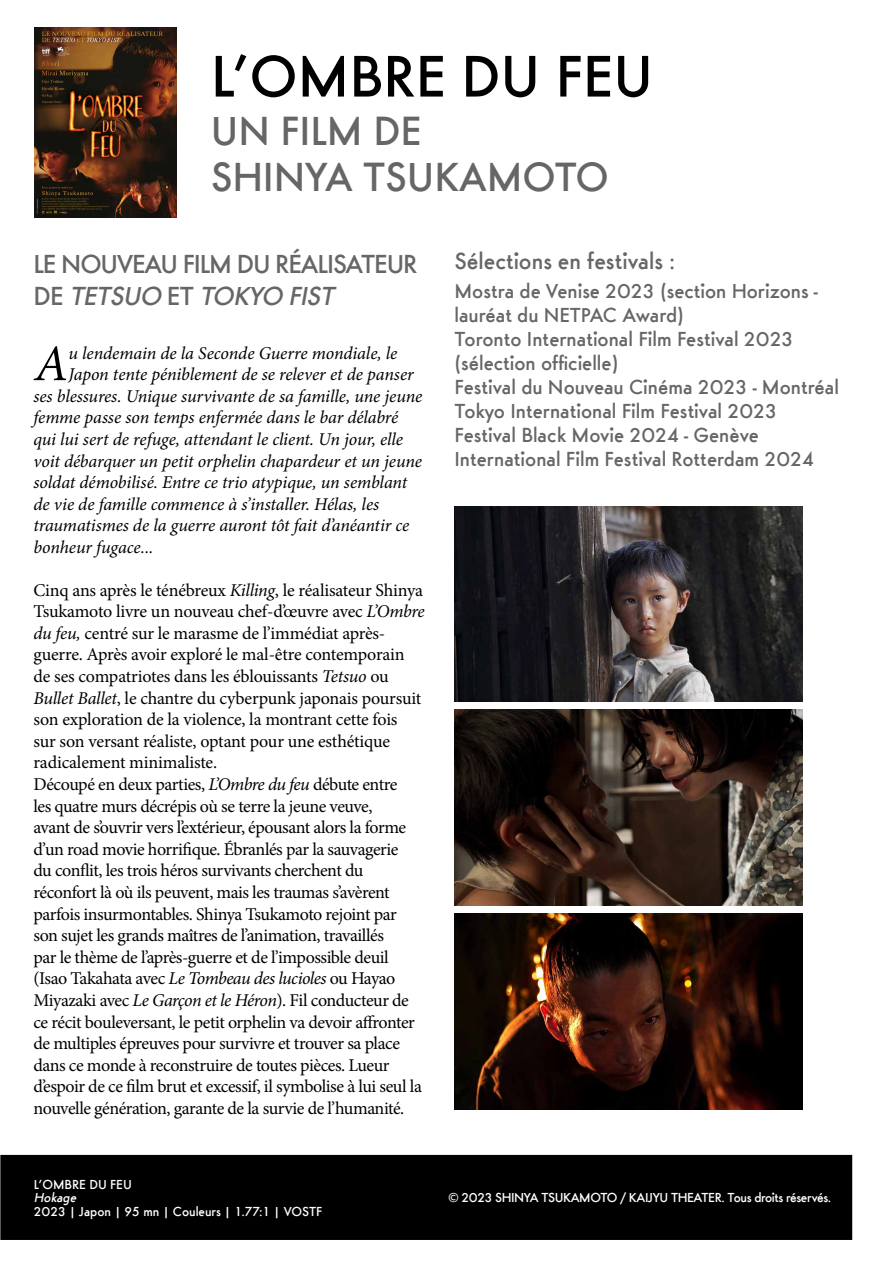
<style>
.page{position:relative;width:893px;height:1263px;background:#fff}
.page>*{position:absolute;margin:0;border:0;box-sizing:border-box;transform-origin:0 0}
.t1{font:500 60.9px "Futura Ridendo";color:#000}
.t2{font:italic 51.3px "Minion Pro";color:#000}
.t3{font:500 42.15px/46.5px "Futura Ridendo";color:#656665}
.t4{font:500 27px/32.4px "Futura Ridendo";letter-spacing:-.04em;color:#656665}
.t5{font:500 24px "Futura Ridendo";color:#656665}
.t6{font:500 21px/24px "Futura Ridendo";color:#656665}
.t7{font:18px/21.6px "Minion Pro";letter-spacing:-.025em;color:#000}
.t8{font:italic 18px "Minion Pro";letter-spacing:-.005em;color:#000}
.t9{font:500 13.5px "Futura Ridendo";letter-spacing:-.025em;color:#fff}
.t10{font:500 13.5px "Futura Ridendo";color:#fff}
.t11{font:italic 500 13.5px "Futura Ridendo";color:#fff}
.s1{font-style:italic}
</style>
<div class="page">
<img style="left:455px;top:506px;width:347px;height:196px">
<img style="left:34px;top:28px;width:143px;height:190px">
<img style="left:455px;top:710px;width:347px;height:195px">
<img style="left:455px;top:913px;width:347px;height:196px">
<div style="left:1px;top:1156px;width:850px;height:83px;background:#000"></div>
<div style="left:0;top:1155px;width:852px;height:85px;border:2px solid #000"></div>
<h1 class="t1" style="left:211px;top:41px;width:444px">L’OMBRE DU FEU</h1>
<h3 class="t3" style="left:211px;top:107px;width:399px">UN FILM DE<br>SHINYA TSUKAMOTO</h3>
<h3 class="t4" style="left:33px;top:248px;width:386px">LE NOUVEAU FILM DU RÉALISATEUR<br>D E <span class="s1">TETSUO</span> E T <span class="s1">TOKYO FIST</span></h3>
<h2 class="t2" style="left:34px;top:329px;width:36px">A</h2>
<p class="t8" style="left:68px;top:340px;width:331px">u lendemain de la Seconde Guerre mondiale, le</p>
<p class="t8" style="left:68px;top:362px;width:347px">Japon tente péniblement de se relever et de panser</p>
<p class="t8" style="left:33px;top:384px;width:391px">ses blessures. Unique survivante de sa famille, une jeune</p>
<p class="t8" style="left:33px;top:405px;width:366px">femme passe son temps enfermée dans le bar délabré</p>
<p class="t8" style="left:33px;top:427px;width:371px">qui lui sert de refuge, attendant le client. Un jour, elle</p>
<p class="t8" style="left:33px;top:448px;width:390px">voit débarquer un petit orphelin chapardeur et un jeune</p>
<p class="t8" style="left:33px;top:470px;width:375px">soldat démobilisé. Entre ce trio atypique, un semblant</p>
<p class="t8" style="left:33px;top:492px;width:347px">de vie de famille commence à s’installer. Hélas, les</p>
<p class="t8" style="left:33px;top:513px;width:377px">traumatismes de la guerre auront tôt fait d’anéantir ce</p>
<p class="t8" style="left:33px;top:535px;width:122px">bonheur fugace...</p>
<p class="t7" style="left:33px;top:579px;width:393px">Cinq ans après le ténébreux <span class="s1">Killing</span>, le réalisateur Shinya Tsukamoto livre un nouveau chef-d’œuvre avec <span class="s1">L’Ombre du feu,</span> centré sur le marasme de l’immédiat après&shy;guerre. Après avoir exploré le mal-être contemporain de ses compatriotes dans les éblouissants <span class="s1">Tetsuo</span> ou <span class="s1">Bullet Ballet</span>, le chantre du cyberpunk japonais poursuit son exploration de la violence, la montrant cette fois<br>sur son versant réaliste, optant pour une esthétique radicalement minimaliste.<br>Découpé en deux parties, <span class="s1">L’Ombre du feu</span> débute entre<br>les quatre murs décrépis où se terre la jeune veuve,<br>avant de s’ouvrir vers l’extérieur, épousant alors la forme d’un road movie horrifique. Ébranlés par la sauvagerie<br>du conflit, les trois héros survivants cherchent du réconfort là où ils peuvent, mais les traumas s’avèrent parfois insurmontables. Shinya Tsukamoto rejoint par son sujet les grands maîtres de l’animation, travaillés<br>par le thème de l’après-guerre et de l’impossible deuil (Isao Takahata avec <span class="s1">Le Tombeau des lucioles</span> ou Hayao Miyazaki avec <span class="s1">Le Garçon et le Héron</span>). Fil conducteur de ce récit bouleversant, le petit orphelin va devoir affronter de multiples épreuves pour survivre et trouver sa place dans ce monde à reconstruire de toutes pièces. Lueur d’espoir de ce film brut et excessif, il symbolise à lui seul la nouvelle génération, garante de la survie de l’humanité.</p>
<p class="t10" style="left:34px;top:1176px;width:99px">L’OMBRE DU FEU</p>
<p class="t11" style="left:34px;top:1190px;width:47px">Hokage</p>
<p class="t10" style="left:34px;top:1203px;width:290px">2023 | Japon | 95 mn | Couleurs | 1.77:1 | VOSTF</p>
<h3 class="t5" style="left:454px;top:247px;width:222px">Sélections en festivals :</h3>
<p class="t6" style="left:454px;top:278px;width:386px">Mostra de Venise 2023 (section Horizons - lauréat du NETPAC Award)<br>Toronto International Film Festival 2023 (sélection officielle)<br>Festival du Nouveau Cinéma 2023 - Montréal Tokyo International Film Festival 2023<br>Festival Black Movie 2024 - Genève International Film Festival Rotterdam 2024</p>
<p class="t9" style="left:449px;top:1190px;width:384px">© 2023 SHINYA TSUKAMOTO / KAIJYU THEATER. Tous droits réservés.</p>
</div>
